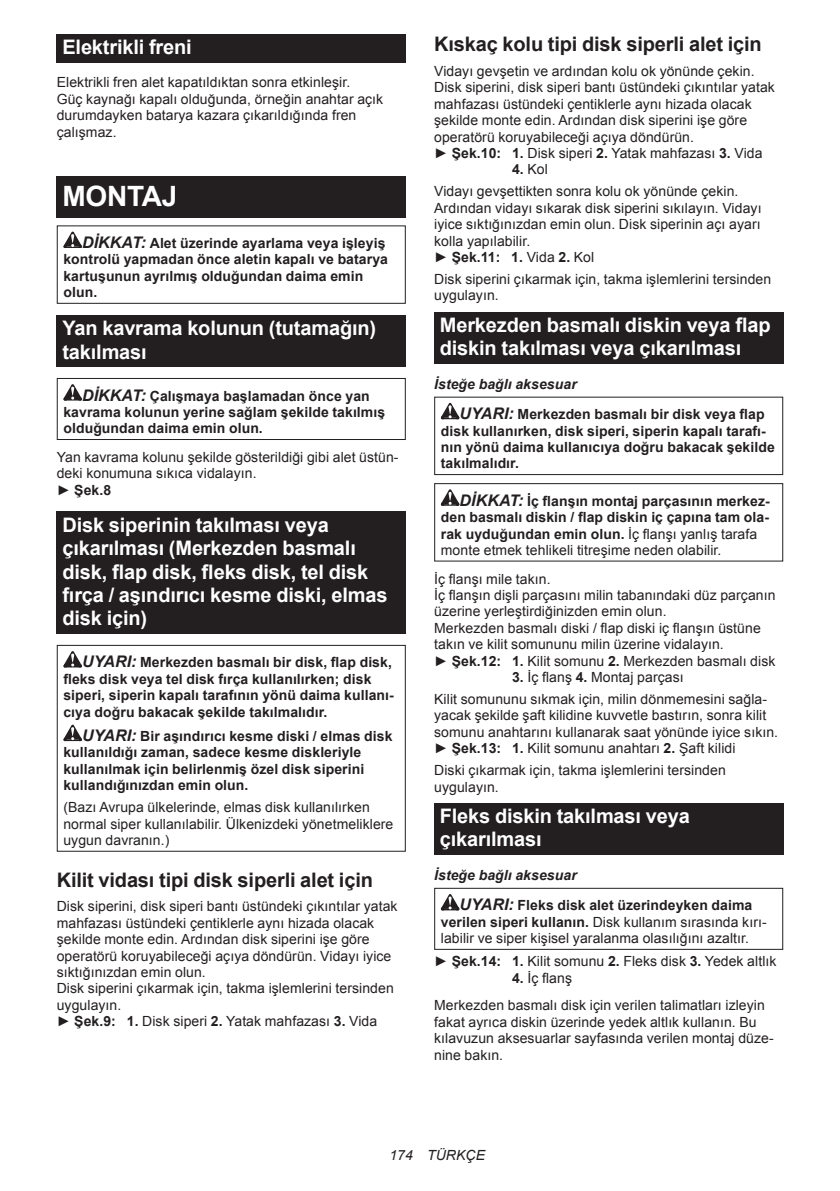
<style>
.page{position:relative;width:840px;height:1191px;background:#fff}
.page>*{position:absolute;margin:0;border:0;box-sizing:border-box;transform-origin:0 0}
.t1{font:700 28px "Arial";letter-spacing:-.01em;color:#fff}
.t2{font:700 20px/23.4px "Arial";letter-spacing:-.01em;color:#fff}
.t3{font:700 20px "Arial";letter-spacing:-.01em;color:#231f20}
.t4{font:14px/16.4px "Arial";letter-spacing:.005em;color:#231f20}
.t5{font:700 14px/16.4px "Arial";letter-spacing:.005em;color:#231f20}
.t6{font:italic 14px "Arial";letter-spacing:.005em;color:#231f20}
.s1{font-style:italic;font-size:16px}
.s2{font-weight:700}
.s3{font-style:italic}
.s4{font-weight:400}
</style>
<div class="page">
<div style="left:57px;top:34px;width:348px;height:29px;background:#231f20"></div>
<div style="left:57px;top:176px;width:348px;height:41px;background:#231f20"></div>
<svg style="left:63px;top:232px;width:19px;height:16px"></svg>
<div style="left:57px;top:225px;width:348px;height:79px;border:1px solid #231f20"></div>
<div style="left:57px;top:315px;width:348px;height:52px;background:#231f20"></div>
<svg style="left:63px;top:384px;width:19px;height:16px"></svg>
<div style="left:57px;top:378px;width:348px;height:62px;border:1px solid #231f20"></div>
<div style="left:57px;top:512px;width:348px;height:122px;background:#231f20"></div>
<svg style="left:63px;top:651px;width:19px;height:16px"></svg>
<svg style="left:63px;top:724px;width:19px;height:17px"></svg>
<div style="left:57px;top:645px;width:348px;height:206px;border:1px solid #231f20"></div>
<div style="left:434px;top:312px;width:348px;height:52px;background:#231f20"></div>
<svg style="left:440px;top:403px;width:19px;height:16px"></svg>
<div style="left:434px;top:397px;width:348px;height:78px;border:1px solid #231f20"></div>
<svg style="left:440px;top:489px;width:19px;height:17px"></svg>
<div style="left:434px;top:483px;width:348px;height:78px;border:1px solid #231f20"></div>
<div style="left:434px;top:803px;width:348px;height:52px;background:#231f20"></div>
<svg style="left:440px;top:894px;width:19px;height:16px"></svg>
<div style="left:434px;top:887px;width:348px;height:63px;border:1px solid #231f20"></div>
<h2 class="t2" style="left:62px;top:36px;width:131px">Elektrikli freni</h2>
<p class="t4" style="left:57px;top:74px;width:328px">Elektrikli fren alet kapatıldıktan sonra etkinleşir.<br>Güç kaynağı kapalı olduğunda, örneğin anahtar açık durumdayken batarya kazara çıkarıldığında fren çalışmaz.</p>
<h1 class="t1" style="left:62px;top:177px;width:116px">MONTAJ</h1>
<p class="t5" style="left:63px;top:235px;width:326px;text-indent:19px"><span class="s1">DİKKAT:</span> Alet üzerinde ayarlama veya işleyiş kontrolü yapmadan önce aletin kapalı ve batarya kartuşunun ayrılmış olduğundan daima emin olun.</p>
<h2 class="t2" style="left:62px;top:317px;width:315px">Yan kavrama kolunun (tutamağın) takılması</h2>
<p class="t5" style="left:63px;top:388px;width:323px;text-indent:19px"><span class="s1">DİKKAT:</span> Çalışmaya başlamadan önce yan kavrama kolunun yerine sağlam şekilde takılmış olduğundan daima emin olun.</p>
<p class="t4" style="left:57px;top:449px;width:343px">Yan kavrama kolunu şekilde gösterildiği gibi alet üstün&shy;deki konumuna sıkıca vidalayın.<br>► <span class="s2">Şek.8</span></p>
<h2 class="t2" style="left:62px;top:514px;width:326px">Disk siperinin takılması veya çıkarılması (Merkezden basmalı disk, flap disk, fleks disk, tel disk fırça / aşındırıcı kesme diski, elmas disk için)</h2>
<p class="t5" style="left:63px;top:655px;width:331px;text-indent:19px"><span class="s1">UYARI:</span> Merkezden basmalı bir disk, flap disk, fleks disk veya tel disk fırça kullanılırken; disk siperi, siperin kapalı tarafının yönü daima kullanı&shy;cıya doğru bakacak şekilde takılmalıdır.</p>
<p class="t5" style="left:63px;top:728px;width:330px;text-indent:19px"><span class="s1">UYARI:</span> Bir aşındırıcı kesme diski / elmas disk kullanıldığı zaman, sadece kesme diskleriyle kullanılmak için belirlenmiş özel disk siperini kullandığınızdan emin olun.</p>
<p class="t4" style="left:63px;top:799px;width:331px">(Bazı Avrupa ülkelerinde, elmas disk kullanılırken normal siper kullanılabilir. Ülkenizdeki yönetmeliklere uygun davranın.)</p>
<h2 class="t3" style="left:57px;top:866px;width:317px">Kilit vidası tipi disk siperli alet için</h2>
<p class="t4" style="left:57px;top:898px;width:342px">Disk siperini, disk siperi bantı üstündeki çıkıntılar yatak mahfazası üstündeki çentiklerle aynı hizada olacak şekilde monte edin. Ardından disk siperini işe göre operatörü koruyabileceği açıya döndürün. Vidayı iyice sıktığınızdan emin olun.<br>Disk siperini çıkarmak için, takma işlemlerini tersinden uygulayın.<br>► <span class="s2">Şek.9: 1.</span> Disk siperi <span class="s2">2.</span> Yatak mahfazası <span class="s2">3.</span> Vida</p>
<h2 class="t3" style="left:434px;top:31px;width:329px">Kıskaç kolu tipi disk siperli alet için</h2>
<p class="t4" style="left:434px;top:63px;width:342px">Vidayı gevşetin ve ardından kolu ok yönünde çekin.<br>Disk siperini, disk siperi bantı üstündeki çıkıntılar yatak mahfazası üstündeki çentiklerle aynı hizada olacak şekilde monte edin. Ardından disk siperini işe göre operatörü koruyabileceği açıya döndürün.<br>► <span class="s2">Şek.10: 1.</span> Disk siperi <span class="s2">2.</span> Yatak mahfazası <span class="s2">3.</span> Vida</p>
<p class="t4" style="left:434px;top:159px;width:305px;line-height:22px;text-indent:78px"><span class="s2">4.</span> Kol<br>Vidayı gevşettikten sonra kolu ok yönünde çekin.</p>
<p class="t4" style="left:434px;top:200px;width:329px">Ardından vidayı sıkarak disk siperini sıkılayın. Vidayı iyice sıktığınızdan emin olun. Disk siperinin açı ayarı kolla yapılabilir.<br>► <span class="s2">Şek.11: 1.</span> Vida <span class="s2">2.</span> Kol</p>
<p class="t4" style="left:434px;top:271px;width:338px">Disk siperini çıkarmak için, takma işlemlerini tersinden uygulayın.</p>
<h2 class="t2" style="left:439px;top:314px;width:332px">Merkezden basmalı diskin veya flap diskin takılması veya çıkarılması</h2>
<p class="t5" style="left:459px;top:369px;width:306px;line-height:30.6px;text-indent:-25px"><span class="s3">İsteğe bağlı aksesuar<br></span><span class="s1">UYARI:</span> Merkezden basmalı bir disk veya flap</p>
<p class="t5" style="left:440px;top:423px;width:335px">disk kullanırken, disk siperi, siperin kapalı tarafı&shy;nın yönü daima kullanıcıya doğru bakacak şekilde takılmalıdır.</p>
<p class="t5" style="left:440px;top:493px;width:330px;text-indent:19px"><span class="s1">DİKKAT:</span> İç flanşın montaj parçasının merkez&shy;den basmalı diskin / flap diskin iç çapına tam ola&shy;rak uyduğundan emin olun. <span class="s4">İç flanşı yanlış tarafa monte etmek tehlikeli titreşime neden olabilir.</span></p>
<p class="t4" style="left:434px;top:570px;width:342px">İç flanşı mile takın.<br>İç flanşın dişli parçasını milin tabanındaki düz parçanın üzerine yerleştirdiğinizden emin olun.<br>Merkezden basmalı diski / flap diski iç flanşın üstüne takın ve kilit somununu milin üzerine vidalayın.<br>► <span class="s2">Şek.12: 1.</span> Kilit somunu <span class="s2">2.</span> Merkezden basmalı disk</p>
<p class="t4" style="left:434px;top:666px;width:334px;line-height:22px;text-align:center"><span class="s2">3.</span> İç flanş <span class="s2">4.</span> Montaj parçası<br>Kilit somununu sıkmak için, milin dönmemesini sağla-</p>
<p class="t4" style="left:434px;top:707px;width:345px">yacak şekilde şaft kilidine kuvvetle bastırın, sonra kilit somunu anahtarını kullanarak saat yönünde iyice sıkın. ► <span class="s2">Şek.13: 1.</span> Kilit somunu anahtarı <span class="s2">2.</span> Şaft kilidi</p>
<p class="t4" style="left:434px;top:762px;width:293px">Diski çıkarmak için, takma işlemlerini tersinden uygulayın.</p>
<h2 class="t2" style="left:439px;top:805px;width:251px">Fleks diskin takılması veya çıkarılması</h2>
<p class="t5" style="left:459px;top:860px;width:294px;line-height:30.6px;text-indent:-25px"><span class="s3">İsteğe bağlı aksesuar<br></span><span class="s1">UYARI:</span> Fleks disk alet üzerindeyken daima</p>
<p class="t4" style="left:440px;top:913px;width:327px"><span class="s2">verilen siperi kullanın.</span> Disk kullanım sırasında kırı&shy;labilir ve siper kişisel yaralanma olasılığını azaltır.</p>
<p class="t4" style="left:434px;top:953px;width:343px">► <span class="s2">Şek.14: 1.</span> Kilit somunu <span class="s2">2.</span> Fleks disk <span class="s2">3.</span> Yedek altlık</p>
<p class="t4" style="left:434px;top:964px;width:332px;line-height:27.8px;text-indent:78px"><span class="s2">4.</span> İç flanş<br>Merkezden basmalı disk için verilen talimatları izleyin</p>
<p class="t4" style="left:434px;top:1013px;width:341px">fakat ayrıca diskin üzerinde yedek altlık kullanın. Bu kılavuzun aksesuarlar sayfasında verilen montaj düze&shy;nine bakın.</p>
<p class="t6" style="left:389px;top:1146px;width:97px">174 TÜRKÇE</p>
</div>
